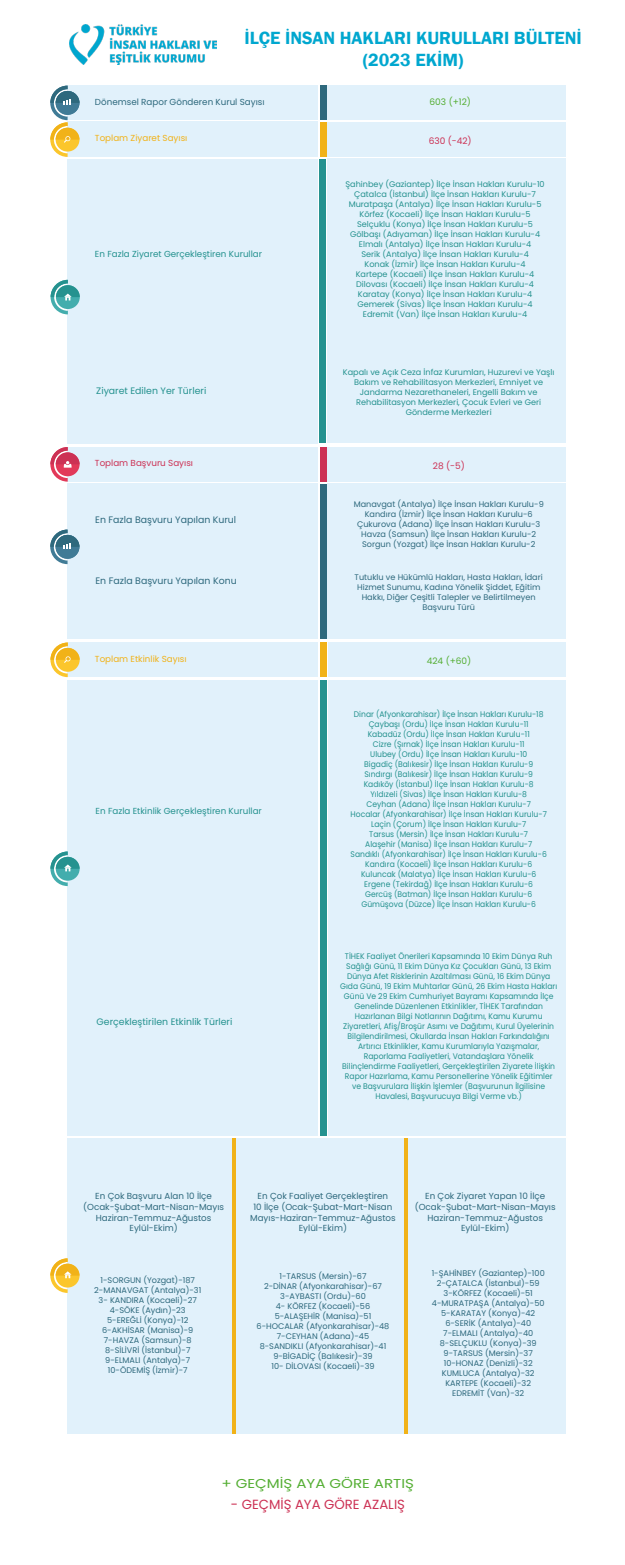
<style>
.page{position:relative;width:625px;height:1565px;background:#fff}
.page>*{position:absolute;margin:0;border:0;box-sizing:border-box;transform-origin:0 0}
.t1{font:600 18.19px/21.8px "Franklin Gothic";color:#00a7cf;text-align:center}
.t2{font:13.25px "Poppins";color:#cc3154}
.t3{font:12.88px "Poppins";color:#54ae33;scale:1.17 1}
.t4{font:9.38px "Poppins";color:#25928f}
.t5{font:9.38px "Poppins";color:#2e697d}
.t6{font:9px "Poppins";color:#cc3154}
.t7{font:9px "Poppins";color:#54ae33}
.t8{font:8.88px "Poppins";color:#54ae33}
.t9{font:8.75px/10.6px "Poppins";color:#2e697d;text-align:center}
.t10{font:8.75px "Poppins";color:#25928f}
.t11{font:8.75px "Poppins";color:#f1b218}
.t12{font:8.75px "Poppins";color:#cc3154}
.t13{font:8.12px/10px "Poppins";color:#25928f;text-align:center;scale:.94 1}
.t14{font:8.12px/10px "Poppins";color:#2e697d;text-align:center}
.t15{font:8.12px/10px "Poppins";color:#25928f;text-align:center}
</style>
<div class="page">
<div style="left:68px;top:447px;width:250px;height:34px;background:#e1f1fb"></div>
<div style="left:68px;top:159px;width:250px;height:284px;background:#e1f1fb"></div>
<div style="left:68px;top:122px;width:250px;height:35px;background:#e1f1fb"></div>
<div style="left:68px;top:86px;width:250px;height:34px;background:#e1f1fb"></div>
<svg style="left:50px;top:86px;width:29px;height:74px"></svg>
<div style="left:68px;top:680px;width:250px;height:455px;background:#e1f1fb"></div>
<div style="left:68px;top:642px;width:250px;height:35px;background:#e1f1fb"></div>
<div style="left:68px;top:484px;width:250px;height:155px;background:#e1f1fb"></div>
<svg style="left:51px;top:280px;width:29px;height:34px"></svg>
<svg style="left:50px;top:447px;width:30px;height:34px"></svg>
<svg style="left:50px;top:529px;width:29px;height:35px"></svg>
<svg style="left:50px;top:642px;width:30px;height:35px"></svg>
<svg style="left:50px;top:851px;width:30px;height:35px"></svg>
<div style="left:328px;top:85px;width:238px;height:35px;background:#e1f1fb"></div>
<div style="left:328px;top:122px;width:238px;height:35px;background:#e1f1fb"></div>
<div style="left:328px;top:159px;width:238px;height:284px;background:#e1f1fb"></div>
<div style="left:328px;top:447px;width:238px;height:34px;background:#e1f1fb"></div>
<div style="left:328px;top:484px;width:238px;height:155px;background:#e1f1fb"></div>
<div style="left:328px;top:642px;width:238px;height:35px;background:#e1f1fb"></div>
<div style="left:328px;top:680px;width:238px;height:455px;background:#e1f1fb"></div>
<div style="left:320px;top:85px;width:6px;height:35px;background:#2e697d"></div>
<div style="left:320px;top:122px;width:6px;height:35px;background:#f1b218"></div>
<div style="left:320px;top:159px;width:6px;height:284px;background:#25928f"></div>
<div style="left:320px;top:447px;width:6px;height:34px;background:#cc3154"></div>
<div style="left:320px;top:484px;width:6px;height:155px;background:#2e697d"></div>
<div style="left:320px;top:642px;width:6px;height:35px;background:#f1b218"></div>
<div style="left:320px;top:680px;width:6px;height:455px;background:#25928f"></div>
<div style="left:67px;top:1138px;width:499px;height:295px;background:#e1f1fb"></div>
<svg style="left:50px;top:1258px;width:30px;height:34px"></svg>
<hr style="left:232px;top:1138px;width:3px;height:295px;background:#f1b218">
<hr style="left:404px;top:1138px;width:4px;height:295px;background:#f1b218">
<img style="left:69px;top:24px;width:147px;height:41px">
<h1 class="t1" style="left:244px;top:28px;width:339px">İLÇE İNSAN HAKLARI KURULLARI BÜLTENİ (2023 EKİM)</h1>
<p class="t9" style="left:95px;top:97px;width:171px">Dönemsel Rapor Gönderen Kurul Sayısı</p>
<p class="t11" style="left:95px;top:133px;width:94px">Toplam Ziyaret Sayısı</p>
<p class="t7" style="left:430px;top:97px;width:43px">603 (+12)</p>
<p class="t6" style="left:429px;top:136px;width:45px">630 (-42)</p>
<p class="t10" style="left:95px;top:249px;width:169px">En Fazla Ziyaret Gerçekleştiren Kurullar</p>
<p class="t4" style="left:96px;top:385px;width:112px">Ziyaret Edilen Yer Türleri</p>
<p class="t12" style="left:95px;top:457px;width:100px">Toplam Başvuru Sayısı</p>
<p class="t5" style="left:95px;top:514px;width:143px">En Fazla Başvuru Yapılan Kurul</p>
<p class="t5" style="left:95px;top:575px;width:143px">En Fazla Başvuru Yapılan Konu</p>
<p class="t11" style="left:95px;top:654px;width:93px">Toplam Etkinlik Sayısı</p>
<p class="t10" style="left:96px;top:806px;width:168px">En Fazla Etkinlik Gerçekleştiren Kurullar</p>
<p class="t4" style="left:97px;top:1016px;width:137px">Gerçekleştirilen Etkinlik Türleri</p>
<p class="t15" style="left:345px;top:180px;width:201px">Şahinbey (Gaziantep) İlçe İnsan Hakları Kurulu-10<br>Çatalca (İstanbul) İlçe İnsan Hakları Kurulu-7<br>Muratpaşa (Antalya) İlçe İnsan Hakları Kurulu-5<br>Körfez (Kocaeli) İlçe İnsan Hakları Kurulu-5<br>Selçuklu (Konya) İlçe İnsan Hakları Kurulu-5<br>Gölbaşı (Adıyaman) İlçe İnsan Hakları Kurulu-4<br>Elmalı (Antalya) İlçe İnsan Hakları Kurulu-4<br>Serik (Antalya) İlçe İnsan Hakları Kurulu-4<br>Konak (İzmir) İlçe İnsan Hakları Kurulu-4<br>Kartepe (Kocaeli) İlçe İnsan Hakları Kurulu-4<br>Dilovası (Kocaeli) İlçe İnsan Hakları Kurulu-4<br>Karatay (Konya) İlçe İnsan Hakları Kurulu-4<br>Gemerek (Sivas) İlçe İnsan Hakları Kurulu-4<br>Edremit (Van) İlçe İnsan Hakları Kurulu-4</p>
<p class="t15" style="left:343px;top:367px;width:213px">Kapalı ve Açık Ceza İnfaz Kurumları, Huzurevi ve Yaşlı Bakım ve Rehabilitasyon Merkezleri, Emniyet ve Jandarma Nezarethaneleri, Engelli Bakım ve Rehabilitasyon Merkezleri, Çocuk Evleri ve Geri Gönderme Merkezleri</p>
<p class="t6" style="left:433px;top:460px;width:34px">28 (-5)</p>
<p class="t14" style="left:354px;top:499px;width:192px">Manavgat (Antalya) İlçe İnsan Hakları Kurulu-9<br>Kandıra (İzmir) İlçe İnsan Hakları Kurulu-6<br>Çukurova (Adana) İlçe İnsan Hakları Kurulu-3<br>Havza (Samsun) İlçe İnsan Hakları Kurulu-2<br>Sorgun (Yozgat) İlçe İnsan Hakları Kurulu-2</p>
<p class="t14" style="left:355px;top:572px;width:190px">Tutuklu ve Hükümlü Hakları, Hasta Hakları, İdari Hizmet Sunumu, Kadına Yönelik Şiddet, Eğitim Hakkı, Diğer Çeşitli Talepler ve Belirtilmeyen Başvuru Türü</p>
<p class="t8" style="left:427px;top:655px;width:46px">424 (+60)</p>
<p class="t13" style="left:351px;top:709px;width:210px">Dinar (Afyonkarahisar) İlçe İnsan Hakları Kurulu-18<br>Çaybaşı (Ordu) İlçe İnsan Hakları Kurulu-11<br>Kabadüz (Ordu) İlçe İnsan Hakları Kurulu-11<br>Cizre (Şırnak) İlçe İnsan Hakları Kurulu-11<br>Ulubey (Ordu) İlçe İnsan Hakları Kurulu-10<br>Bigadiç (Balıkesir) İlçe İnsan Hakları Kurulu-9<br>Sındırgı (Balıkesir) İlçe İnsan Hakları Kurulu-9<br>Kadıköy (İstanbul) İlçe İnsan Hakları Kurulu-8<br>Yıldızeli (Sivas) İlçe İnsan Hakları Kurulu-8<br>Ceyhan (Adana) İlçe İnsan Hakları Kurulu-7<br>Hocalar (Afyonkarahisar) İlçe İnsan Hakları Kurulu-7<br>Laçin (Çorum) İlçe İnsan Hakları Kurulu-7<br>Tarsus (Mersin) İlçe İnsan Hakları Kurulu-7<br>Alaşehir (Manisa) İlçe İnsan Hakları Kurulu-7<br>Sandıklı (Afyonkarahisar) İlçe İnsan Hakları Kurulu-6<br>Kandıra (Kocaeli) İlçe İnsan Hakları Kurulu-6<br>Kuluncak (Malatya) İlçe İnsan Hakları Kurulu-6<br>Ergene (Tekirdağ) İlçe İnsan Hakları Kurulu-6<br>Gercüş (Batman) İlçe İnsan Hakları Kurulu-6<br>Gümüşova (Düzce) İlçe İnsan Hakları Kurulu-6</p>
<p class="t13" style="left:340px;top:951px;width:232px">TİHEK Faaliyet Önerileri Kapsamında 10 Ekim Dünya Ruh Sağlığı Günü, 11 Ekim Dünya Kız Çocukları Günü, 13 Ekim Dünya Afet Risklerinin Azaltılması Günü, 16 Ekim Dünya Gıda Günü, 19 Ekim Muhtarlar Günü, 26 Ekim Hasta Hakları Günü Ve 29 Ekim Cumhuriyet Bayramı Kapsamında İlçe Genelinde Düzenlenen Etkinlikler, TİHEK Tarafından Hazırlanan Bilgi Notlarının Dağıtımı, Kamu Kurumu Ziyaretleri, Afiş/Broşür Asımı ve Dağıtımı, Kurul Üyelerinin Bilgilendirilmesi, Okullarda İnsan Hakları Farkındalığını Artırıcı Etkinlikler, Kamu Kurumlarıyla Yazışmalar, Raporlama Faaliyetleri, Vatandaşlara Yönelik Bilinçlendirme Faaliyetleri, Gerçekleştirilen Ziyarete İlişkin Rapor Hazırlama, Kamu Personellerine Yönelik Eğitimler ve Başvurulara İlişkin İşlemler (Başvurunun İlgilisine Havalesi, Başvurucuya Bilgi Verme vb.)</p>
<p class="t9" style="left:83px;top:1191px;width:142px">En Çok Başvuru Alan 10 İlçe (Ocak-Şubat-Mart-Nisan-Mayıs<br>Haziran-Temmuz-Ağustos<br>Eylül-Ekim)</p>
<p class="t14" style="left:94px;top:1275px;width:109px">1-SORGUN (Yozgat)-187<br>2-MANAVGAT (Antalya)-31<br>3- KANDIRA (Kocaeli)-27<br>4-SÖKE (Aydın)-23<br>5-EREĞLİ (Konya)-12<br>6-AKHİSAR (Manisa)-9<br>7-HAVZA (Samsun)-8<br>8-SİLİVRİ (İstanbul)-7<br>9-ELMALI (Antalya)-7<br>10-ÖDEMİŞ (İzmir)-7</p>
<p class="t9" style="left:250px;top:1191px;width:147px">En Çok Faaliyet Gerçekleştiren<br>10 İlçe (Ocak-Şubat-Mart-Nisan<br>Mayıs-Haziran-Temmuz-Ağustos<br>Eylül-Ekim)</p>
<p class="t14" style="left:257px;top:1271px;width:134px">1-TARSUS (Mersin)-67<br>2-DİNAR (Afyonkarahisar)-67<br>3-AYBASTI (Ordu)-60<br>4- KÖRFEZ (Kocaeli)-56<br>5-ALAŞEHİR (Manisa)-51<br>6-HOCALAR (Afyonkarahisar)-48<br>7-CEYHAN (Adana)-45<br>8-SANDIKLI (Afyonkarahisar)-41<br>9-BİGADİÇ (Balıkesir)-39<br>10- DİLOVASI (Kocaeli)-39</p>
<p class="t9" style="left:415px;top:1191px;width:142px">En Çok Ziyaret Yapan 10 İlçe (Ocak-Şubat-Mart-Nisan-Mayıs<br>Haziran-Temmuz-Ağustos<br>Eylül-Ekim)</p>
<p class="t14" style="left:432px;top:1268px;width:115px">1-ŞAHİNBEY (Gaziantep)-100<br>2-ÇATALCA (İstanbul)-59<br>3-KÖRFEZ (Kocaeli)-51<br>4-MURATPAŞA (Antalya)-50<br>5-KARATAY (Konya)-42<br>6-SERİK (Antalya)-40<br>7-ELMALI (Antalya)-40<br>8-SELÇUKLU (Konya)-39<br>9-TARSUS (Mersin)-37<br>10-HONAZ (Denizli)-32<br>KUMLUCA (Antalya)-32<br>KARTEPE (Kocaeli)-32<br>EDREMİT (Van)-32</p>
<h3 class="t3" style="left:222px;top:1476px;width:166px">+ GEÇMİŞ AYA GÖRE ARTIŞ</h3>
<h2 class="t2" style="left:231px;top:1496px;width:176px">- GEÇMİŞ AYA GÖRE AZALIŞ</h2>
</div>
